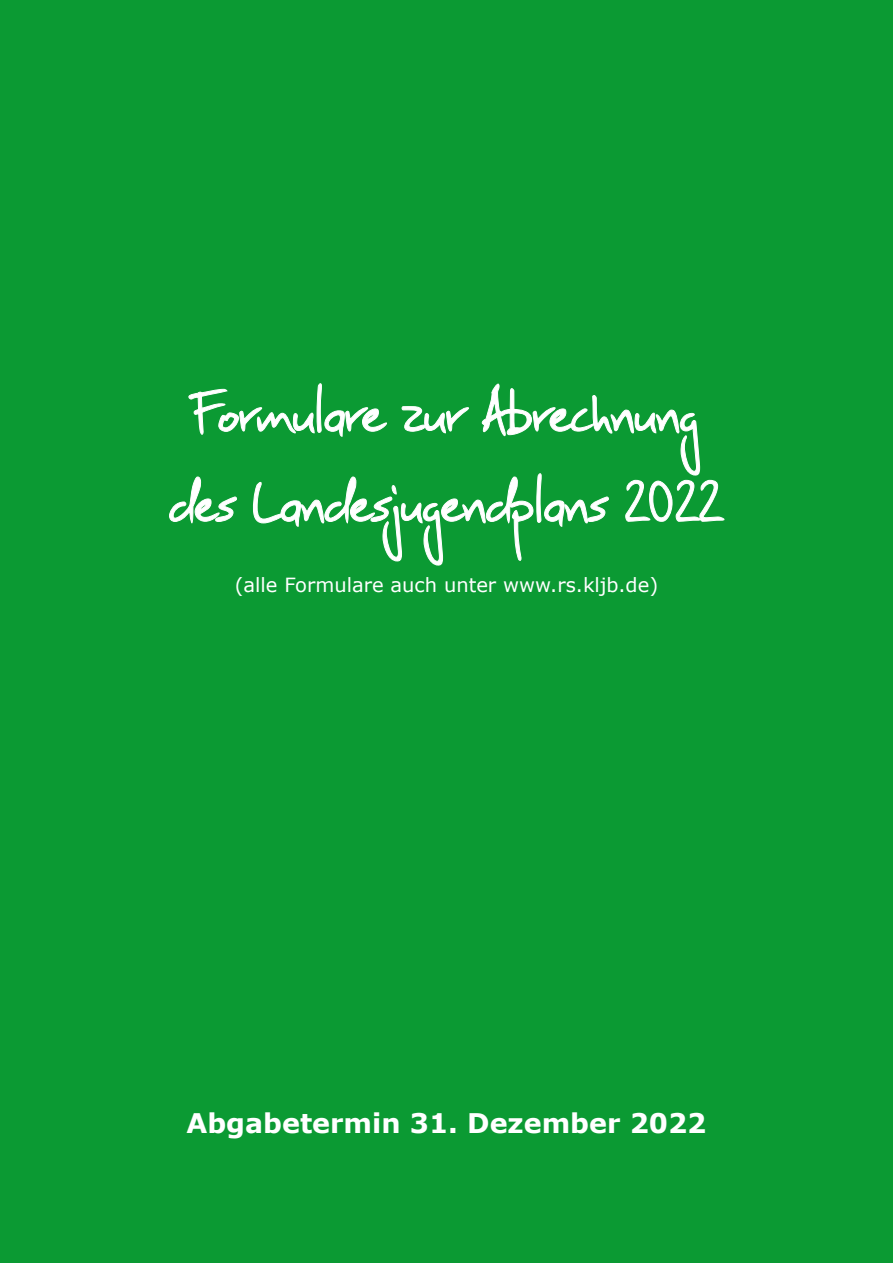
<style>
.page{position:relative;width:893px;height:1263px;background:#0b9a33}
.page>*{position:absolute;margin:0;border:0;box-sizing:border-box;transform-origin:0 0}
.t1{font:58.5px/90px "Jaro Handwriting";color:#fff;text-align:center}
.t2{font:700 27px "Verdana";color:#fff}
.t3{font:19.5px "Verdana";color:#fff}
</style>
<div class="page">
<svg style="left:169px;top:383px;width:556px;height:183px"></svg>
<p class="t1" style="left:169px;top:366px;width:556px">Formulare zur Abrechnung des Landesjugendplans 2022</p>
<p class="t3" style="left:235px;top:572px;width:425px">(alle Formulare auch unter www.rs.kljb.de)</p>
<p class="t2" style="left:186px;top:1105px;width:522px">Abgabetermin 31. Dezember 2022</p>
</div>
